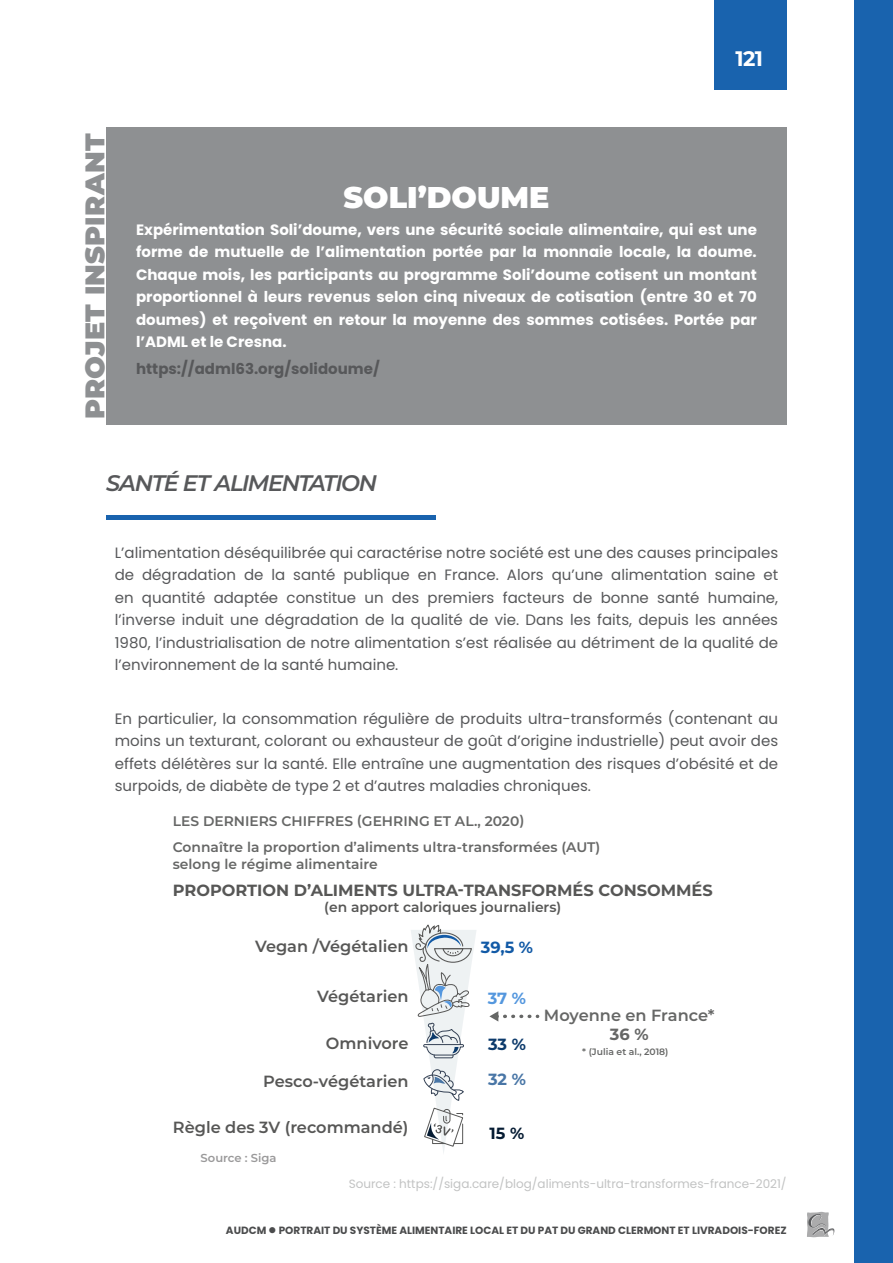
<style>
.page{position:relative;width:893px;height:1263px;background:#fff}
.page>*{position:absolute;margin:0;border:0;box-sizing:border-box;transform-origin:0 0}
.titre_H2_chapitre{font:900 30px "Montserrat";color:#fff}
.titre_H2_chapitre-2{font:900 27px "Montserrat";letter-spacing:.01em;color:#8e9092}
.Titles{font:italic 600 22.5px "Montserrat";letter-spacing:-.06em;color:#57585a}
.t1{font:700 21px "Montserrat";color:#fff}
.t2{font:600 16.2px "Montserrat";color:#575756}
.t3{font:700 16.2px "Montserrat";color:#575756}
.t4{font:600 16.2px/19.4px "Montserrat";color:#666766;text-align:center}
.t5{font:700 16.2px/35.2px "Montserrat";color:#0c3a6b}
.t6{font:700 16.2px "Montserrat";color:#125aa6}
.t7{font:700 16.2px "Montserrat";color:#5497de}
.t8{font:700 16.2px "Montserrat";color:#061c33}
.titre_H2_chapitre-3{font:15px/22.5px "Poppins";color:#57585a;text-align:justify}
.titre_H2_chapitre-4{font:700 15px/22.5px "Poppins";color:#fff;text-align:justify}
.titre_H2_chapitre-5{font:700 15px "Poppins";color:#57585a}
.t9{font:600 13.8px/26.2px "Montserrat";color:#666766}
.t10{font:600 13.8px "Montserrat";color:#575756}
.t11{font:12px "Poppins";color:#c2c3c3}
.t12{font:600 11.55px "Montserrat";color:#9a999a}
.t13{font:700 10.5px "Poppins";color:#4b4c4d}
.t14{font:600 9.3px "Montserrat";color:#666766}
.s1{color:#4976a6}
.s2{font-weight:700}
</style>
<div class="page">
<div style="left:714px;top:0;width:73px;height:89px;background:#1963ae"></div>
<svg style="left:807px;top:1212px;width:28px;height:25px"></svg>
<div style="left:855px;top:0;width:38px;height:1263px;background:#1963ae"></div>
<div style="left:106px;top:128px;width:681px;height:297px;background:#8e9092"></div>
<hr style="left:106px;top:515px;width:330px;height:4px;background:#1963ae">
<svg style="left:411px;top:924px;width:65px;height:229px"></svg>
<svg style="left:489px;top:1011px;width:41px;height:10px"></svg>
<p class="titre_H2_chapitre-2" style="left:75px;top:419px;width:287px;rotate:-90deg">PROJET INSPIRANT</p>
<h3 class="t1" style="left:735px;top:44px;width:29px">121</h3>
<p class="titre_H2_chapitre" style="left:344px;top:175px;width:207px">SOLI’DOUME</p>
<p class="titre_H2_chapitre-4" style="left:136px;top:218px;width:622px">Expérimentation Soli’doume, vers une sécurité sociale alimentaire, qui est une forme de mutuelle de l’alimentation portée par la monnaie locale, la doume.<br>Chaque mois, les participants au programme Soli’doume cotisent un montant proportionnel à leurs revenus selon cinq niveaux de cotisation (entre 30 et 70 doumes) et reçoivent en retour la moyenne des sommes cotisées. Portée par l’ADML et le Cresna.</p>
<p class="titre_H2_chapitre-5" style="left:136px;top:360px;width:245px">https://adml63.org/solidoume/</p>
<p class="Titles" style="left:106px;top:467px;width:272px">SANTÉ ET ALIMENTATION</p>
<p class="titre_H2_chapitre-3" style="left:115px;top:541px;width:665px">L’alimentation déséquilibrée qui caractérise notre société est une des causes principales de dégradation de la santé publique en France. Alors qu’une alimentation saine et en quantité adaptée constitue un des premiers facteurs de bonne santé humaine, l’inverse induit une dégradation de la qualité de vie. Dans les faits, depuis les années 1980, l’industrialisation de notre alimentation s’est réalisée au détriment de la qualité de l’environnement de la santé humaine.</p>
<p class="titre_H2_chapitre-3" style="left:115px;top:707px;width:665px">En particulier, la consommation régulière de produits ultra-transformés (contenant au moins un texturant, colorant ou exhausteur de goût d’origine industrielle) peut avoir des effets délétères sur la santé. Elle entraîne une augmentation des risques d’obésité et de surpoids, de diabète de type 2 et d’autres maladies chroniques.</p>
<p class="t9" style="left:173px;top:808px;width:429px">LES DERNIERS CHIFFRES (GEHRING ET AL., 2020)<br>Connaître la proportion d’aliments ultra-transformées (AUT)</p>
<p class="t9" style="left:173px;top:850px;width:207px">selong le régime alimentaire</p>
<p class="t3" style="left:173px;top:878px;width:541px">PROPORTION D’ALIMENTS ULTRA-TRANSFORMÉS CONSOMMÉS</p>
<p class="t10" style="left:324px;top:897px;width:239px">(en apport caloriques journaliers)</p>
<p class="t2" style="left:255px;top:935px;width:155px">Vegan /Végétalien</p>
<p class="t6" style="left:481px;top:936px;width:54px">39,5 %</p>
<p class="t2" style="left:317px;top:985px;width:93px">Végétarien</p>
<p class="t2" style="left:326px;top:1031px;width:84px">Omnivore</p>
<p class="t2" style="left:263px;top:1069px;width:147px">Pesco-végétarien</p>
<p class="t2" style="left:173px;top:1115px;width:237px">Règle des 3V (recommandé)</p>
<p class="t12" style="left:201px;top:1150px;width:77px">Source : Siga</p>
<p class="t7" style="left:488px;top:987px;width:40px">37 %</p>
<p class="t5" style="left:488px;top:1026px;width:39px">33 %<br><span class="s1">32 %</span></p>
<p class="t8" style="left:490px;top:1121px;width:36px">15 %</p>
<p class="t4" style="left:544px;top:1005px;width:172px">Moyenne en France*<br><span class="s2">36 %</span></p>
<p class="t14" style="left:582px;top:1045px;width:88px">* (Julia et al., 2018)</p>
<p class="t11" style="left:349px;top:1176px;width:439px">Source : https://siga.care/blog/aliments-ultra-transformes-france-2021/</p>
<p class="t13" style="left:226px;top:1224px;width:562px">AUDCM ● PORTRAIT DU SYSTÈME ALIMENTAIRE LOCAL ET DU PAT DU GRAND CLERMONT ET LIVRADOIS-FOREZ</p>
</div>
